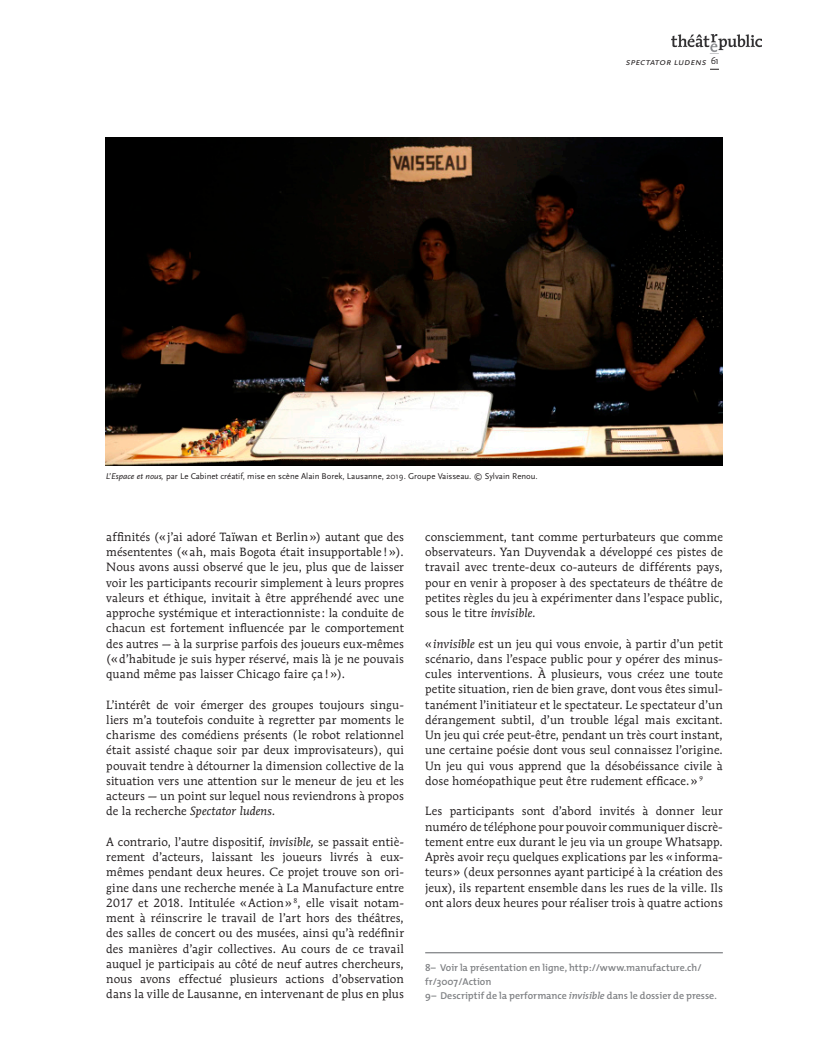
<style>
.page{position:relative;width:815px;height:1063px;background:#fff}
.page>*{position:absolute;margin:0;border:0;box-sizing:border-box;transform-origin:0 0}
.txt-dossier{font:11.88px/15.2px "Mendoza Roman";letter-spacing:.01em;color:#231f20;text-align:justify}
.note{font:600 10px/13.8px "The Mix";color:#808285}
.t1{font:italic 10px "Scala Sans Caps";color:#231f20}
.dossier{font:8.75px "Scala Sans";color:#231f20}
.s1{font-family:"Scala Sans";font-style:normal}
.s2{font-style:italic}
</style>
<div class="page">
<img style="left:671px;top:34px;width:91px;height:20px">
<hr style="left:425px;top:952px;width:298px;height:1px;background:#808285">
<img style="left:106px;top:138px;width:617px;height:328px">
<p class="t1" style="left:625px;top:56px;width:95px">spectator ludens <span class="s1">61</span></p>
<p class="dossier" style="left:106px;top:472px;width:434px"><span class="s2">L’Espace et nous,</span> par Le Cabinet créatif, mise en scène Alain Borek, Lausanne, 2019. Groupe Vaisseau. © Sylvain Renou.</p>
<p class="txt-dossier" style="left:106px;top:529px;width:299px">affinités («j’ai adoré Taïwan et Berlin») autant que des mésententes («ah, mais Bogota était insupportable !»).<br>Nous avons aussi observé que le jeu, plus que de laisser voir les participants recourir simplement à leurs propres valeurs et éthique, invitait à être appréhendé avec une approche systémique et interactionniste : la conduite de chacun est fortement influencée par le comportement des autres — à la surprise parfois des joueurs eux-mêmes («d’habitude je suis hyper réservé, mais là je ne pouvais quand même pas laisser Chicago faire ça!»).</p>
<p class="txt-dossier" style="left:106px;top:697px;width:299px">L’intérêt de voir émerger des groupes toujours singu&shy;liers m’a toutefois conduite à regretter par moments le charisme des comédiens présents (le robot relationnel était assisté chaque soir par deux improvisateurs), qui pouvait tendre à détourner la dimension collective de la situation vers une attention sur le meneur de jeu et les acteurs — un point sur lequel nous reviendrons à propos de la recherche <span class="s2">Spectator ludens.</span></p>
<p class="txt-dossier" style="left:106px;top:834px;width:299px">A contrario, l’autre dispositif, <span class="s2">invisible,</span> se passait entiè&shy;rement d’acteurs, laissant les joueurs livrés à eux&shy;mêmes pendant deux heures. Ce projet trouve son ori&shy;gine dans une recherche menée à La Manufacture entre 2017 et 2018. Intitulée «Action» <sup>8</sup>, elle visait notam&shy;ment à réinscrire le travail de l’art hors des théâtres, des salles de concert ou des musées, ainsi qu’à redéfinir des manières d’agir collectives. Au cours de ce travail auquel je participais au côté de neuf autres chercheurs, nous avons effectué plusieurs actions d’observation dans la ville de Lausanne, en intervenant de plus en plus</p>
<p class="txt-dossier" style="left:425px;top:529px;width:299px">consciemment, tant comme perturbateurs que comme observateurs. Yan Duyvendak a développé ces pistes de travail avec trente-deux co-auteurs de différents pays, pour en venir à proposer à des spectateurs de théâtre de petites règles du jeu à expérimenter dans l’espace public, sous le titre <span class="s2">invisible.</span></p>
<p class="txt-dossier" style="left:425px;top:636px;width:299px">«<span class="s2">invisible</span> est un jeu qui vous envoie, à partir d’un petit scénario, dans l’espace public pour y opérer des minus&shy;cules interventions. À plusieurs, vous créez une toute petite situation, rien de bien grave, dont vous êtes simul&shy;tanément l’initiateur et le spectateur. Le spectateur d’un dérangement subtil, d’un trouble légal mais excitant.<br>Un jeu qui crée peut-être, pendant un très court instant, une certaine poésie dont vous seul connaissez l’origine.<br>Un jeu qui vous apprend que la désobéissance civile à dose homéopathique peut être rudement efficace.» <sup>9</sup></p>
<p class="txt-dossier" style="left:425px;top:803px;width:299px">Les participants sont d’abord invités à donner leur numéro de téléphone pour pouvoir communiquer discrè&shy;tement entre eux durant le jeu via un groupe Whatsapp.<br>Après avoir reçu quelques explications par les «informa&shy;teurs» (deux personnes ayant participé à la création des jeux), ils repartent ensemble dans les rues de la ville. Ils ont alors deux heures pour réaliser trois à quatre actions</p>
<p class="note" style="left:425px;top:961px;width:293px">8– Voir la présentation en ligne, http://www.manufacture.ch/ fr/3007/Action<br>9– Descriptif de la performance <span class="s2">invisible</span> dans le dossier de presse.</p>
</div>
